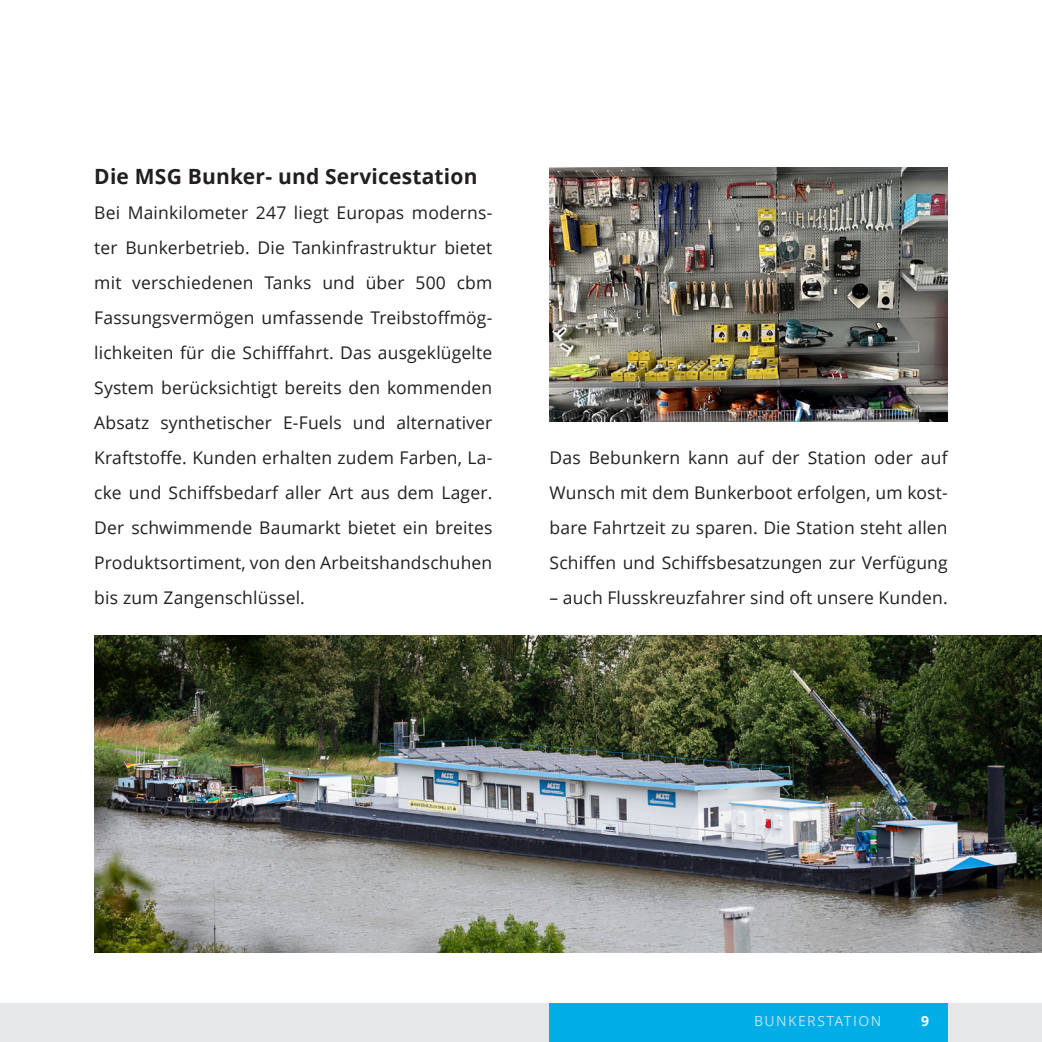
<style>
.page{position:relative;width:1042px;height:1042px;background:#fff}
.page>*{position:absolute;margin:0;border:0;box-sizing:border-box;transform-origin:0 0}
.t1{font:700 21px "Open Sans";letter-spacing:.01em;color:#231f20}
.t2{font:17.5px/35px "Open Sans";letter-spacing:.01em;color:#231f20;text-align:justify}
.t3{font:14px "Open Sans";letter-spacing:.1em;color:#b9e4f7}
.t4{font:700 14px "Open Sans";color:#fff}
</style>
<div class="page">
<div style="left:0;top:1004px;width:1042px;height:38px;background:#e6e7e9"></div>
<div style="left:549px;top:1004px;width:398px;height:38px;background:#00ade6"></div>
<img style="left:94px;top:635px;width:948px;height:317px">
<img style="left:549px;top:167px;width:398px;height:255px">
<p class="t1" style="left:94px;top:162px;width:385px">Die MSG Bunker- und Servicestation</p>
<p class="t2" style="left:94px;top:195px;width:400px">Bei Mainkilometer 247 liegt Europas moderns&shy;ter Bunkerbetrieb. Die Tankinfrastruktur bietet mit verschiedenen Tanks und über 500 cbm Fassungsvermögen umfassende Treibstoffmög&shy;lichkeiten für die Schifffahrt. Das ausgeklügelte System berücksichtigt bereits den kommenden Absatz synthetischer E-Fuels und alternativer Kraftstoffe. Kunden erhalten zudem Farben, La&shy;cke und Schiffsbedarf aller Art aus dem Lager.<br>Der schwimmende Baumarkt bietet ein breites Produktsortiment, von den Arbeitshandschuhen bis zum Zangenschlüssel.</p>
<p class="t2" style="left:549px;top:440px;width:400px">Das Bebunkern kann auf der Station oder auf Wunsch mit dem Bunkerboot erfolgen, um kost&shy;bare Fahrtzeit zu sparen. Die Station steht allen Schiffen und Schiffsbesatzungen zur Verfügung</p>
<p class="t2" style="left:549px;top:580px;width:400px">– auch Flusskreuzfahrer sind oft unsere Kunden.</p>
<p class="t3" style="left:754px;top:1011px;width:129px">BUNKERSTATION</p>
<p class="t4" style="left:921px;top:1011px;width:9px">9</p>
</div>
